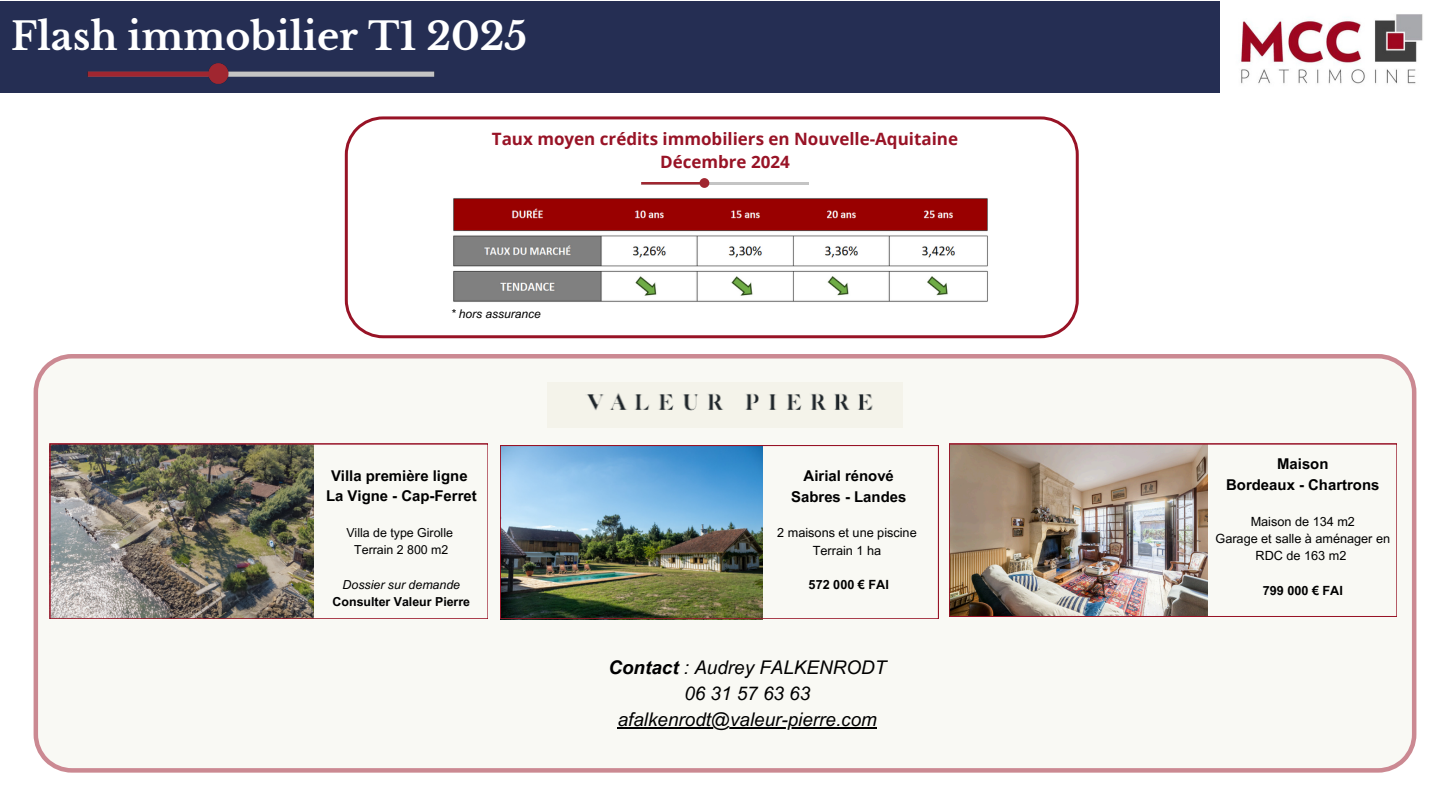
<style>
.page{position:relative;width:1440px;height:810px;background:#fff}
.page>*{position:absolute;margin:0;border:0;box-sizing:border-box;transform-origin:0 0}
.t1{font:700 38px "Libre Baskerville";color:#fff}
.t2{font:italic 18.9px/25.6px "Arial MT Pro";color:#000;text-align:center}
.t3{font:700 17px/23.2px "Open Sans";color:#981326;text-align:center}
.t4{font:700 14.9px/20.7px "Arial MT Pro";color:#000;text-align:center}
.t5{font:12.7px/17.3px "Arial MT Pro";color:#000;text-align:center}
.t6{font:700 12.7px "Arial MT Pro";color:#000}
.t7{font:12.4px "Arial MT Pro";color:#000}
.t8{font:700 12.4px "Arial MT Pro";color:#000}
.t9{font:italic 12.4px "Arial MT Pro";color:#000}
.t10{font:italic 12px "Arial MT Pro";color:#000}
.s1{font-weight:700}
</style>
<div class="page">
<div style="left:0;top:1px;width:1440px;height:91px;background:#252e53"></div>
<div style="left:34px;top:354px;width:1382px;height:419px;background:#f9f9f4"></div>
<svg style="left:345px;top:116px;width:734px;height:222px"></svg>
<hr style="left:641px;top:182px;width:168px;height:2px;background:#c4c4c4">
<svg style="left:641px;top:178px;width:68px;height:10px"></svg>
<img style="left:87px;top:63px;width:348px;height:21px">
<img style="left:451px;top:195px;width:538px;height:108px">
<img style="left:547px;top:382px;width:356px;height:46px">
<img style="left:50px;top:444px;width:438px;height:175px">
<img style="left:500px;top:445px;width:439px;height:174px">
<img style="left:949px;top:444px;width:448px;height:172px">
<img style="left:1220px;top:1px;width:220px;height:91px">
<hr style="left:618px;top:727px;width:259px;height:2px;background:#000">
<p class="t1" style="left:11px;top:13px;width:517px">Flash immobilier T1 2025</p>
<p class="t3" style="left:492px;top:126px;width:468px">Taux moyen crédits immobiliers en Nouvelle-Aquitaine<br>Décembre 2024</p>
<p class="t10" style="left:451px;top:310px;width:92px">* hors assurance</p>
<p class="t4" style="left:326px;top:467px;width:152px;line-height:20.2px">Villa première ligne<br>La Vigne - Cap-Ferret</p>
<p class="t7" style="left:346px;top:528px;width:108px">Villa de type Girolle</p>
<p class="t7" style="left:354px;top:545px;width:96px">Terrain 2 800 m2</p>
<p class="t9" style="left:343px;top:580px;width:119px">Dossier sur demande</p>
<h4 class="t8" style="left:333px;top:597px;width:139px">Consulter Valeur Pierre</h4>
<h1 class="t4" style="left:791px;top:467px;width:117px">Airial rénové<br>Sabres - Landes</h1>
<p class="t5" style="left:777px;top:526px;width:141px">2 maisons et une piscine</p>
<h2 class="t5" style="left:813px;top:543px;width:70px">Terrain 1 ha</h2>
<p class="t6" style="left:809px;top:580px;width:82px">572 000 € FAI</p>
<p class="t2" style="left:608px;top:657px;width:279px"><span class="s1">Contact</span> : Audrey FALKENRODT<br>06 31 57 63 63</p>
<p class="t2" style="left:618px;top:709px;width:261px">afalkenrodt@valeur-pierre.com</p>
<p class="t4" style="left:1226px;top:455px;width:155px">Maison<br>Bordeaux - Chartrons</p>
<p class="t5" style="left:1251px;top:514px;width:106px">Maison de 134 m2</p>
<p class="t5" style="left:1216px;top:531px;width:176px">Garage et salle à aménager en<br>RDC de 163 m2</p>
<h4 class="t6" style="left:1263px;top:586px;width:82px">799 000 € FAI</h4>
</div>
